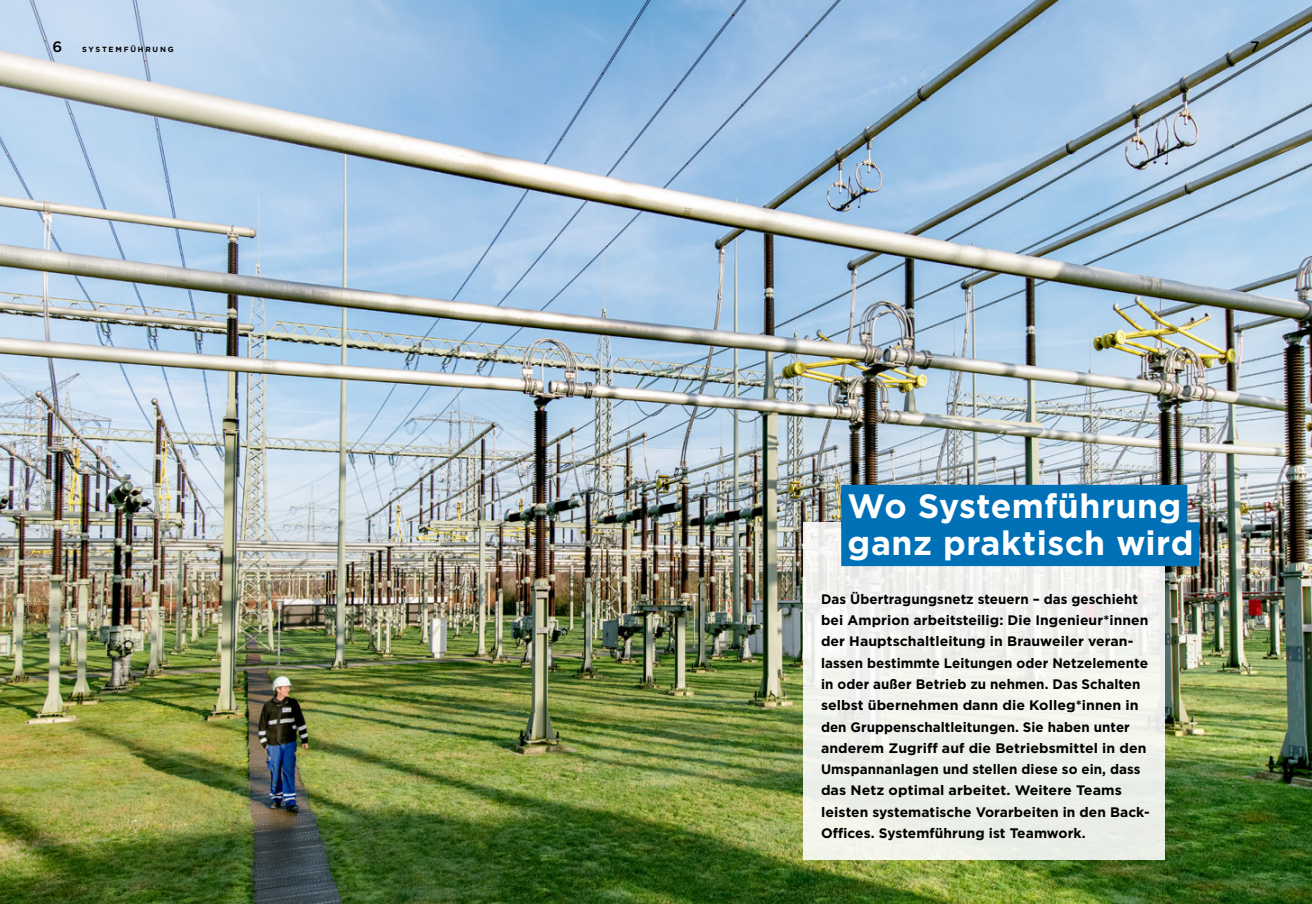
<style>
.page{position:relative;width:1312px;height:904px;background:#fff}
.page>*{position:absolute;margin:0;border:0;box-sizing:border-box;transform-origin:0 0}
.t1{font:700 33.75px/37.5px "Gotham";letter-spacing:.015em;color:#fff}
.t2{font:500 15px "Gotham";color:#000}
.t3{font:700 13.75px/21.2px "Gotham";letter-spacing:.005em;color:#000}
.t4{font:700 7.5px "Gotham";letter-spacing:.235em;color:#000}
</style>
<div class="page">
<img style="left:0;top:0;width:1311px;height:904px">
<div style="left:803px;top:522px;width:361px;height:337px;background:#eff1eb"></div>
<div style="left:841px;top:485px;width:345px;height:43px;background:#0071b7"></div>
<div style="left:841px;top:522px;width:358px;height:44px;background:#0071b7"></div>
<p class="t2" style="left:52px;top:37px;width:11px">6</p>
<p class="t4" style="left:82px;top:45px;width:93px">SYSTEMFÜHRUNG</p>
<p class="t2" style="left:1249px;top:37px;width:11px">7</p>
<h1 class="t1" style="left:847px;top:487px;width:347px">Wo Systemführung ganz praktisch wird</h1>
<p class="t3" style="left:820px;top:588px;width:329px">Das Übertragungsnetz steuern – das geschieht bei Amprion arbeitsteilig: Die Ingenieur*innen der Hauptschaltleitung in Brauweiler veran&shy;lassen bestimmte Leitungen oder Netzelemente in oder außer Betrieb zu nehmen. Das Schalten selbst übernehmen dann die Kolleg*innen in den Gruppenschaltleitungen. Sie haben unter anderem Zugriff auf die Betriebsmittel in den Umspannanlagen und stellen diese so ein, dass das Netz optimal arbeitet. Weitere Teams leisten systematische Vorarbeiten in den Back-Offices. Systemführung ist Teamwork.</p>
</div>
